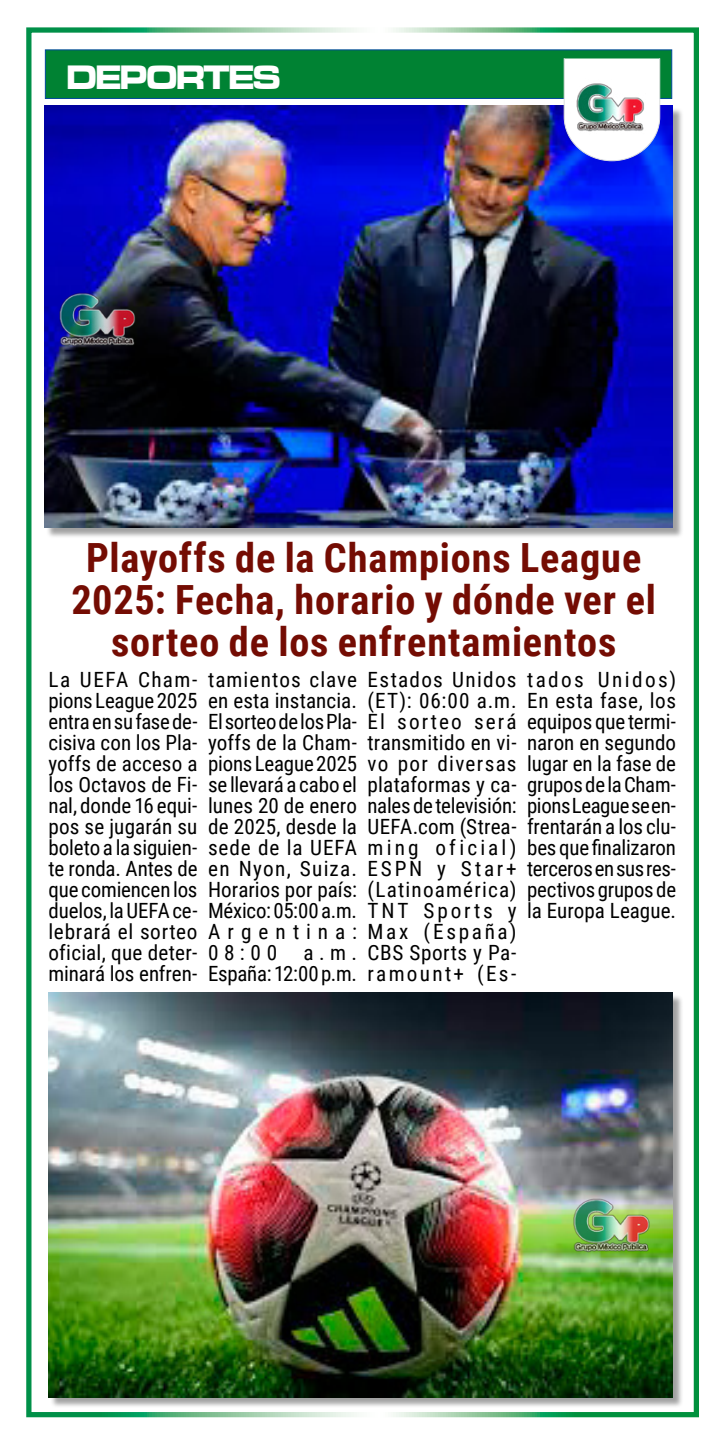
<style>
.page{position:relative;width:720px;height:1439px;background:#fff}
.page>*{position:absolute;margin:0;border:0;box-sizing:border-box;transform-origin:0 0}
.t1{font:700 40.25px/42px "Roboto Condensed";letter-spacing:.02em;color:#740c03;text-align:center}
.t2{font:35px "Microgramma D Bold Exte";letter-spacing:-.03em;color:#fff;scale:.9 1}
.t3{font:21px/21px "Roboto Condensed";letter-spacing:.005em;color:#000;text-align:justify}
</style>
<div class="page">
<div style="left:26px;top:27px;width:672px;height:1390px;border:5px solid #fff"></div>
<div style="left:46px;top:107px;width:637px;height:431px;background:#000;opacity:.37"></div>
<img style="left:45px;top:106px;width:627px;height:422px">
<div style="left:50px;top:994px;width:633px;height:414px;background:#000;opacity:.37"></div>
<img style="left:48px;top:992px;width:624px;height:405px">
<img style="left:45px;top:263px;width:110px;height:110px">
<img style="left:558px;top:1169px;width:110px;height:110px">
<div style="left:45px;top:49px;width:627px;height:50px;background:#008233;border:1px solid #00499a"></div>
<svg style="left:563px;top:58px;width:97px;height:103px"></svg>
<h2 class="t2" style="left:66px;top:54px;width:239px">DEPORTES</h2>
<h1 class="t1" style="left:71px;top:535px;width:586px">Playoffs de la Champions League<br>2025: Fecha, horario y dónde ver el sorteo de los enfrentamientos</h1>
<p class="t3" style="left:48px;top:668px;width:150px">La UEFA Cham&shy;pions League 2025 entra en su fase de&shy;cisiva con los Pla&shy;yoffs de acceso a los Octavos de Fi&shy;nal, donde 16 equi&shy;pos se jugarán su boleto a la siguien&shy;te ronda. Antes de que comiencen los duelos, la UEFA ce&shy;lebrará el sorteo oficial, que deter&shy;minará los enfren-</p>
<p class="t3" style="left:208px;top:668px;width:150px">tamientos clave en esta instancia.<br>El sorteo de los Pla&shy;yoffs de la Cham&shy;pions League 2025 se llevará a cabo el lunes 20 de enero de 2025, desde la sede de la UEFA en Nyon, Suiza.<br>Horarios por país:<br>México: 05:00 a.m.<br>Argentina:<br>08:00 a.m.<br>España: 12:00 p.m.</p>
<p class="t3" style="left:367px;top:668px;width:150px">Estados Unidos (ET): 06:00 a.m.<br>El sorteo será transmitido en vi&shy;vo por diversas plataformas y ca&shy;nales de televisión:<br>UEFA.com (Strea&shy;ming oficial)<br>ESPN y Star+ (Latinoamérica)<br>TNT Sports y Max (España)<br>CBS Sports y Pa&shy;ramount+ (Es-</p>
<p class="t3" style="left:527px;top:668px;width:150px">tados Unidos)<br>En esta fase, los equipos que termi&shy;naron en segundo lugar en la fase de grupos de la Cham&shy;pions League se en&shy;frentarán a los clu&shy;bes que finalizaron terceros en sus res&shy;pectivos grupos de la Europa League.</p>
</div>
